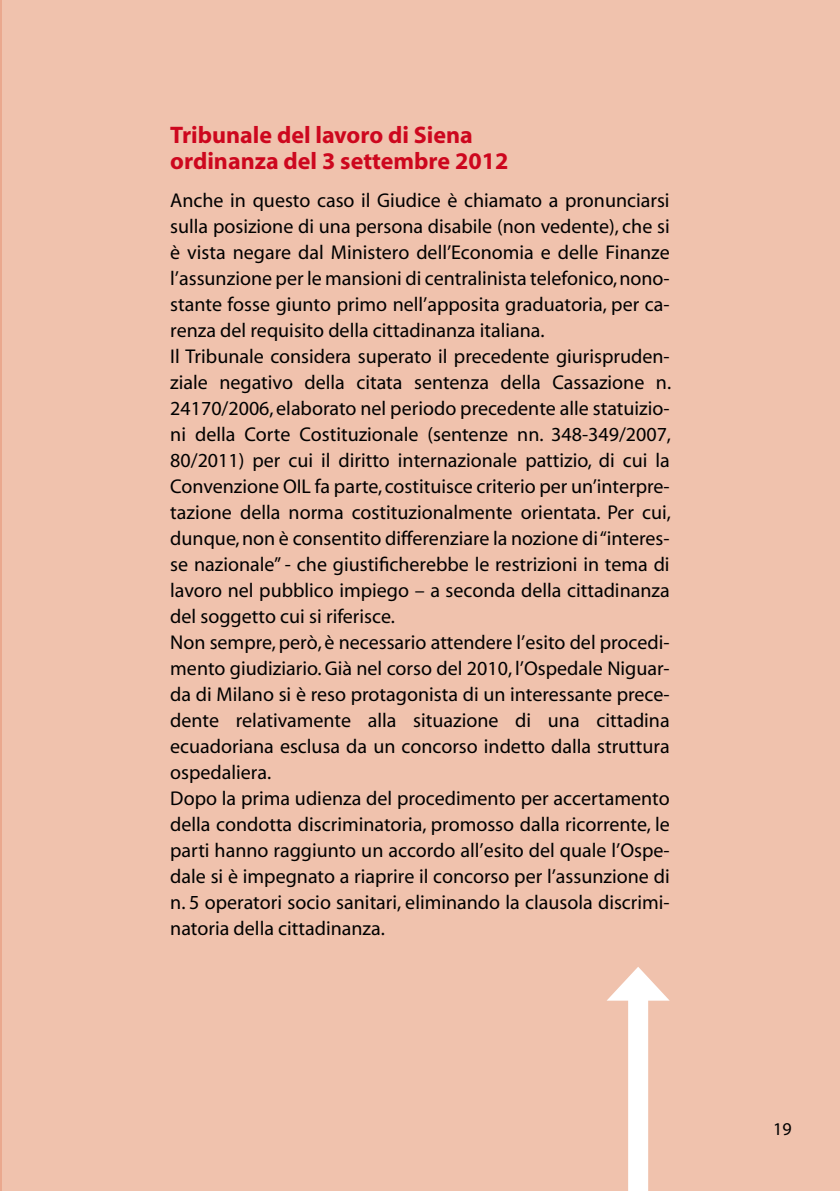
<style>
.page{position:relative;width:840px;height:1191px;background:#fff}
.page>*{position:absolute;margin:0;border:0;box-sizing:border-box;transform-origin:0 0}
.t1{font:700 24px/26px "Myriad";color:#cd071e}
.t2{font:20px/26px "Myriad";color:#000}
.t3{font:18px "Myriad";color:#000}
</style>
<div class="page">
<div style="left:0;top:0;width:839px;height:1191px;background:#f0c2ad"></div>
<div style="left:627px;top:987px;width:20px;height:204px;background:#fff"></div>
<svg style="left:606px;top:966px;width:63px;height:34px"></svg>
<p class="t1" style="left:170px;top:123px;width:339px">Tribunale del lavoro di Siena ordinanza del 3 settembre 2012</p>
<p class="t2" style="left:170px;top:188px;width:502px">Anche in questo caso il Giudice è chiamato a pronunciarsi sulla posizione di una persona disabile (non vedente), che si è vista negare dal Ministero dell’Economia e delle Finanze l’assunzione per le mansioni di centralinista telefonico, nono&shy;stante fosse giunto primo nell’apposita graduatoria, per ca&shy;renza del requisito della cittadinanza italiana.<br>Il Tribunale considera superato il precedente giurispruden&shy;ziale negativo della citata sentenza della Cassazione n.<br>24170/2006, elaborato nel periodo precedente alle statuizio&shy;ni della Corte Costituzionale (sentenze nn. 348-349/2007, 80/2011) per cui il diritto internazionale pattizio, di cui la Convenzione OIL fa parte, costituisce criterio per un’interpre&shy;tazione della norma costituzionalmente orientata. Per cui, dunque, non è consentito differenziare la nozione di “interes&shy;se nazionale” - che giustificherebbe le restrizioni in tema di lavoro nel pubblico impiego – a seconda della cittadinanza del soggetto cui si riferisce.<br>Non sempre, però, è necessario attendere l’esito del procedi&shy;mento giudiziario. Già nel corso del 2010, l’Ospedale Niguar&shy;da di Milano si è reso protagonista di un interessante prece&shy;dente relativamente alla situazione di una cittadina ecuadoriana esclusa da un concorso indetto dalla struttura ospedaliera.<br>Dopo la prima udienza del procedimento per accertamento della condotta discriminatoria, promosso dalla ricorrente, le parti hanno raggiunto un accordo all’esito del quale l’Ospe&shy;dale si è impegnato a riaprire il concorso per l’assunzione di n. 5 operatori socio sanitari, eliminando la clausola discrimi&shy;natoria della cittadinanza.</p>
<p class="t3" style="left:772px;top:1119px;width:20px">19</p>
</div>
